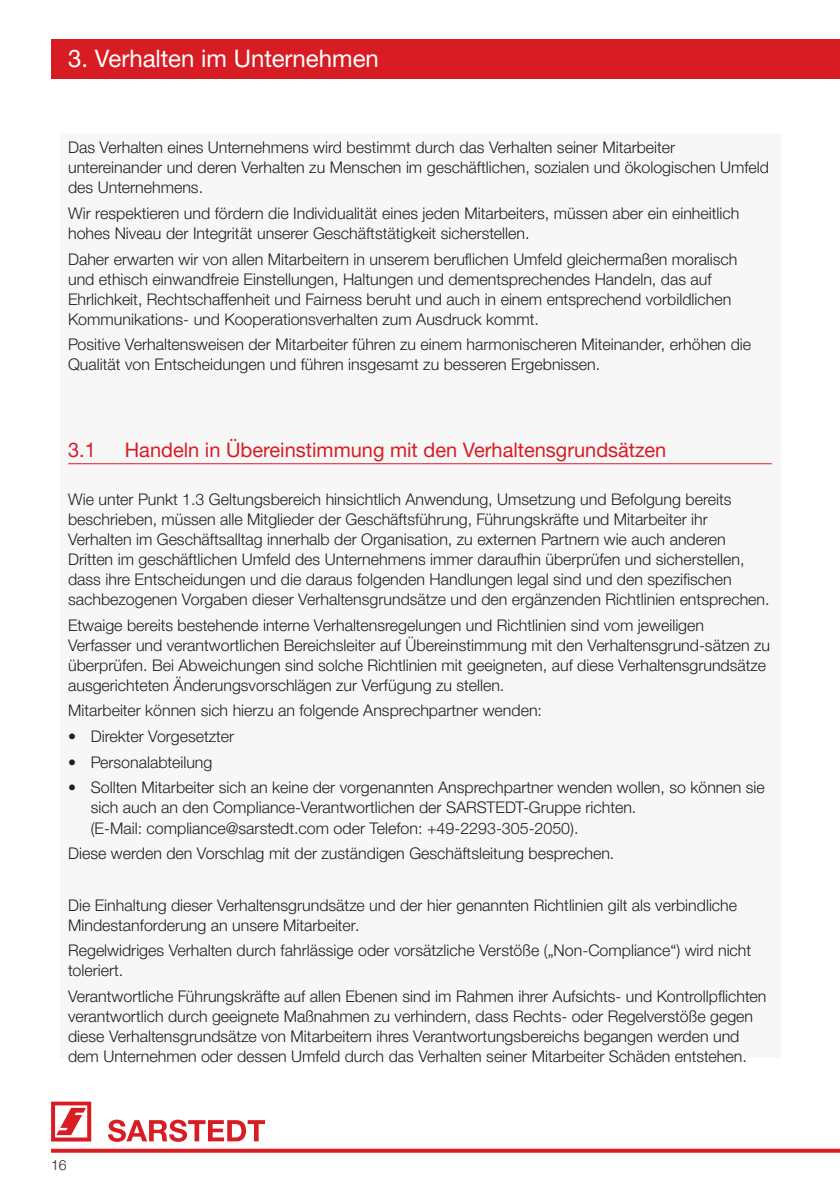
<style>
.page{position:relative;width:840px;height:1191px;background:#fff}
.page>*{position:absolute;margin:0;border:0;box-sizing:border-box;transform-origin:0 0}
.t1{font:24px "Helvetica Neue LTW1 G";color:#fff}
.t2{font:20px "Helvetica Neue LTW1 G";color:#d81c23}
.t3{font:300 16px/20px "Helvetica Neue LTW1 G";color:#231f20}
.t4{font:300 14px "Helvetica Neue LTW1 G";color:#231f20}
</style>
<div class="page">
<div style="left:60px;top:133px;width:720px;height:924px;background:#f7f7f8"></div>
<svg style="left:51px;top:1101px;width:40px;height:40px"></svg>
<svg style="left:108px;top:1119px;width:157px;height:22px"></svg>
<svg style="left:51px;top:1148px;width:788px;height:4px;background:#df454b"></svg>
<div style="left:51px;top:39px;width:788px;height:39px;background:#d81c23"></div>
<hr style="left:68px;top:463px;width:703px;height:1px;background:#d81c23">
<h1 class="t1" style="left:68px;top:44px;width:312px">3. Verhalten im Unternehmen</h1>
<p class="t3" style="left:68px;top:137px;width:702px">Das Verhalten eines Unternehmens wird bestimmt durch das Verhalten seiner Mitarbeiter untereinander und deren Verhalten zu Menschen im geschäftlichen, sozialen und ökologischen Umfeld des Unternehmens.</p>
<p class="t3" style="left:68px;top:203px;width:672px">Wir respektieren und fördern die Individualität eines jeden Mitarbeiters, müssen aber ein einheitlich hohes Niveau der Integrität unserer Geschäftstätigkeit sicherstellen.</p>
<p class="t3" style="left:68px;top:249px;width:670px">Daher erwarten wir von allen Mitarbeitern in unserem beruflichen Umfeld gleichermaßen moralisch und ethisch einwandfreie Einstellungen, Haltungen und dementsprechendes Handeln, das auf Ehrlichkeit, Rechtschaffenheit und Fairness beruht und auch in einem entsprechend vorbildlichen Kommunikations- und Kooperationsverhalten zum Ausdruck kommt.</p>
<p class="t3" style="left:68px;top:334px;width:684px">Positive Verhaltensweisen der Mitarbeiter führen zu einem harmonischeren Miteinander, erhöhen die<br>Qualität von Entscheidungen und führen insgesamt zu besseren Ergebnissen.</p>
<p class="t2" style="left:68px;top:437px;width:29px">3.1</p>
<p class="t2" style="left:125px;top:437px;width:542px">Handeln in Übereinstimmung mit den Verhaltensgrundsätzen</p>
<p class="t3" style="left:68px;top:489px;width:702px">Wie unter Punkt 1.3 Geltungsbereich hinsichtlich Anwendung, Umsetzung und Befolgung bereits beschrieben, müssen alle Mitglieder der Geschäftsführung, Führungskräfte und Mitarbeiter ihr Verhalten im Geschäftsalltag innerhalb der Organisation, zu externen Partnern wie auch anderen Dritten im geschäftlichen Umfeld des Unternehmens immer daraufhin überprüfen und sicherstellen, dass ihre Entscheidungen und die daraus folgenden Handlungen legal sind und den spezifischen sachbezogenen Vorgaben dieser Verhaltensgrundsätze und den ergänzenden Richtlinien entsprechen.</p>
<p class="t3" style="left:68px;top:615px;width:703px">Etwaige bereits bestehende interne Verhaltensregelungen und Richtlinien sind vom jeweiligen Verfasser und verantwortlichen Bereichsleiter auf Übereinstimmung mit den Verhaltensgrund-sätzen zu überprüfen. Bei Abweichungen sind solche Richtlinien mit geeigneten, auf diese Verhaltensgrundsätze ausgerichteten Änderungsvorschlägen zur Verfügung zu stellen.</p>
<p class="t3" style="left:68px;top:700px;width:475px">Mitarbeiter können sich hierzu an folgende Ansprechpartner wenden:</p>
<p class="t3" style="left:68px;top:726px;width:167px">• Direkter Vorgesetzter</p>
<p class="t3" style="left:68px;top:752px;width:146px">• Personalabteilung</p>
<p class="t3" style="left:91px;top:777px;width:675px;text-indent:-23px">• Sollten Mitarbeiter sich an keine der vorgenannten Ansprechpartner wenden wollen, so können sie sich auch an den Compliance-Verantwortlichen der SARSTEDT-Gruppe richten.<br>(E-Mail: compliance@sarstedt.com oder Telefon: +49-2293-305-2050).</p>
<p class="t3" style="left:68px;top:843px;width:547px">Diese werden den Vorschlag mit der zuständigen Geschäftsleitung besprechen.</p>
<p class="t3" style="left:68px;top:894px;width:670px">Die Einhaltung dieser Verhaltensgrundsätze und der hier genannten Richtlinien gilt als verbindliche<br>Mindestanforderung an unsere Mitarbeiter.</p>
<p class="t3" style="left:68px;top:940px;width:684px">Regelwidriges Verhalten durch fahrlässige oder vorsätzliche Verstöße („Non-Compliance“) wird nicht toleriert.</p>
<p class="t3" style="left:68px;top:986px;width:699px">Verantwortliche Führungskräfte auf allen Ebenen sind im Rahmen ihrer Aufsichts- und Kontrollpflichten verantwortlich durch geeignete Maßnahmen zu verhindern, dass Rechts- oder Regelverstöße gegen diese Verhaltensgrundsätze von Mitarbeitern ihres Verantwortungsbereichs begangen werden und dem Unternehmen oder dessen Umfeld durch das Verhalten seiner Mitarbeiter Schäden entstehen.</p>
<p class="t4" style="left:51px;top:1156px;width:17px">16</p>
</div>
